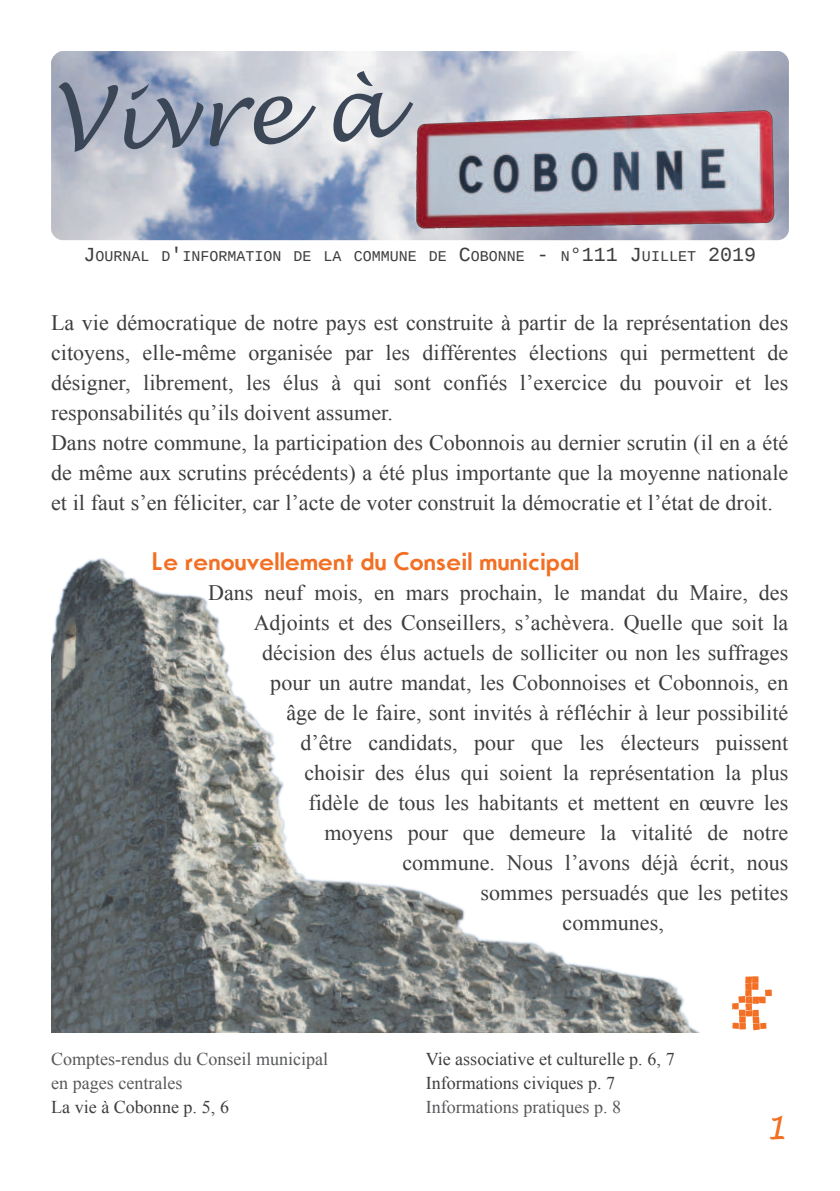
<style>
.page{position:relative;width:840px;height:1191px;background:#fff}
.page>*{position:absolute;margin:0;border:0;box-sizing:border-box;transform-origin:0 0}
.t1{font:italic 86px "Lucida Handwriting";color:#3b4657}
.t2{font:italic 32px "Lucida Handwriting";color:#f26f23}
.t3{font:700 24px "Movement";color:#f26f23}
.t4{font:22px/30px "Times New Roman";color:#3e3e3f}
.t5{font:18px/24px "Times New Roman";color:#57585a}
.t6{font:18px/24px "Times New Roman";color:#3e3e3f}
.t7{font:15px "Liberation Mono";color:#3e3e3f}
.s1{font-size:20px}
</style>
<div class="page">
<img style="left:51px;top:51px;width:737px;height:189px;border-radius:11px">
<img style="left:400px;top:91px;width:388px;height:150px">
<img style="left:51px;top:558px;width:721px;height:474px">
<h1 class="t1" style="left:50px;top:71px;width:340px;rotate:-2deg">Vivre à</h1>
<p class="t7" style="left:83px;top:247px;width:673px"><span class="s1">J</span>OURNAL D<span class="s1">'</span>INFORMATION DE LA COMMUNE DE <span class="s1">C</span>OBONNE <span class="s1">-</span> N<span class="s1">°111 J</span>UILLET <span class="s1">2019</span></p>
<p class="t4" style="left:51px;top:310px;width:738px">La vie démocratique de notre pays est construite à partir de la représentation des citoyens, elle-même organisée par les différentes élections qui permettent de désigner, librement, les élus à qui sont confiés l’exercice du pouvoir et les responsabilités qu’ils doivent assumer.<br>Dans notre commune, la participation des Cobonnois au dernier scrutin (il en a été de même aux scrutins précédents) a été plus importante que la moyenne nationale et il faut s’en féliciter, car l’acte de voter construit la démocratie et l’état de droit.</p>
<p class="t3" style="left:152px;top:546px;width:428px">Le renouvellement du Conseil municipal</p>
<p class="t4" style="left:208px;top:580px;width:581px">Dans neuf mois, en mars prochain, le mandat du Maire, des</p>
<p class="t4" style="left:253px;top:610px;width:536px">Adjoints et des Conseillers, s’achèvera. Quelle que soit la</p>
<p class="t4" style="left:262px;top:640px;width:527px">décision des élus actuels de solliciter ou non les suffrages</p>
<p class="t4" style="left:270px;top:670px;width:519px">pour un autre mandat, les Cobonnoises et Cobonnois, en</p>
<p class="t4" style="left:286px;top:700px;width:503px">âge de le faire, sont invités à réfléchir à leur possibilité</p>
<p class="t4" style="left:300px;top:730px;width:489px">d’être candidats, pour que les électeurs puissent</p>
<p class="t4" style="left:304px;top:760px;width:485px">choisir des élus qui soient la représentation la plus</p>
<p class="t4" style="left:308px;top:790px;width:481px">fidèle de tous les habitants et mettent en œuvre les</p>
<p class="t4" style="left:324px;top:820px;width:465px">moyens pour que demeure la vitalité de notre</p>
<p class="t4" style="left:402px;top:850px;width:387px">commune. Nous l’avons déjà écrit, nous</p>
<p class="t4" style="left:480px;top:880px;width:309px">sommes persuadés que les petites</p>
<p class="t4" style="left:562px;top:910px;width:103px">communes,</p>
<p class="t5" style="left:51px;top:1048px;width:278px">Comptes-rendus du Conseil municipal en pages centrales</p>
<p class="t6" style="left:51px;top:1096px;width:179px">La vie à Cobonne p. 5, 6</p>
<p class="t6" style="left:425px;top:1048px;width:250px">Vie associative et culturelle p. 6, 7<br>Informations civiques p. 7</p>
<p class="t5" style="left:425px;top:1096px;width:197px">Informations pratiques p. 8</p>
<h2 class="t2" style="left:764px;top:1109px;width:23px">1</h2>
</div>
